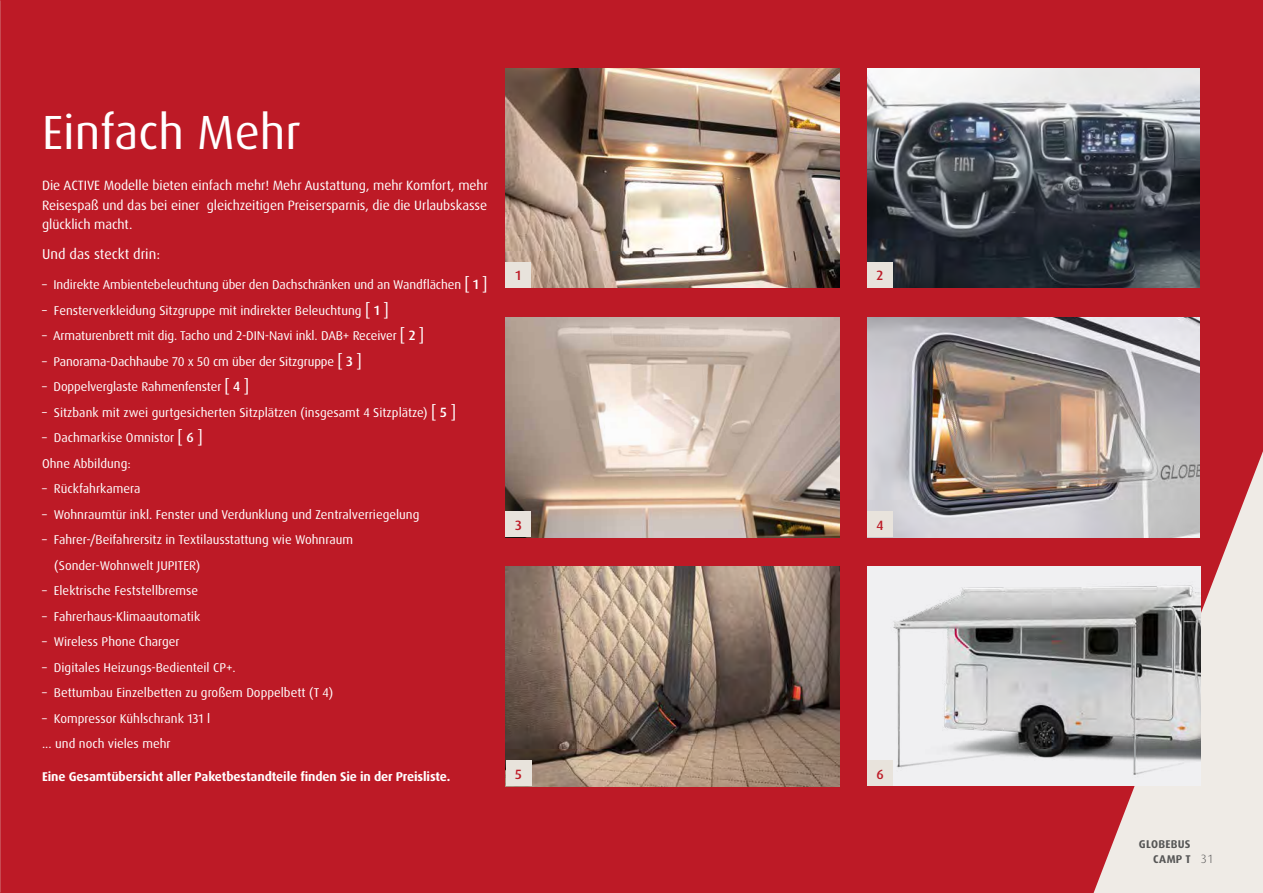
<style>
.page{position:relative;width:1263px;height:893px;background:#bd1a26}
.page>*{position:absolute;margin:0;border:0;box-sizing:border-box;transform-origin:0 0}
.t1{font:48px "Dax Pro";color:#fff}
.t2{font:14.25px "Dax Pro";color:#fff}
.t3{font:13.5px/19.5px "Dax Pro";letter-spacing:-.005em;color:#fff;text-align:justify}
.t4{font:500 13.5px "Dax Pro";color:#bd1a26}
.t5{font:12.75px/25.5px "Dax Pro";color:#fff}
.t6{font:700 12.75px "Dax Pro";letter-spacing:-.01em;color:#fff}
.t7{font:300 12px "Dax OT";color:#565656}
.t8{font:700 11.25px/14.4px "Dax Pro";letter-spacing:.025em;color:#565656;text-align:right}
.s1{font-size:16.5px}
.s2{font-weight:500;font-size:13.5px}
</style>
<div class="page">
<svg style="left:1093px;top:451px;width:170px;height:442px;fill:#efebe6"></svg>
<img style="left:867px;top:317px;width:332px;height:220px">
<img style="left:867px;top:68px;width:332px;height:220px">
<img style="left:506px;top:317px;width:333px;height:220px">
<img style="left:506px;top:566px;width:333px;height:220px">
<img style="left:506px;top:68px;width:333px;height:220px">
<div style="left:867px;top:262px;width:25px;height:26px;background:#e8e3dc"></div>
<div style="left:506px;top:512px;width:25px;height:25px;background:#e8e3dc"></div>
<div style="left:506px;top:761px;width:25px;height:25px;background:#e8e3dc"></div>
<div style="left:506px;top:262px;width:25px;height:26px;background:#e8e3dc"></div>
<div style="left:867px;top:512px;width:26px;height:25px;background:#e8e3dc"></div>
<img style="left:867px;top:566px;width:333px;height:220px">
<div style="left:867px;top:761px;width:26px;height:25px;background:#e8e3dc"></div>
<h1 class="t1" style="left:42px;top:102px;width:260px">Einfach Mehr</h1>
<p class="t3" style="left:42px;top:176px;width:447px">Die ACTIVE Modelle bieten einfach mehr! Mehr Austattung, mehr Komfort, mehr Reisespaß und das bei einer gleichzeitigen Preisersparnis, die die Urlaubskasse glücklich macht.</p>
<p class="t2" style="left:42px;top:245px;width:119px">Und das steckt drin:</p>
<p class="t5" style="left:42px;top:272px;width:447px">– Indirekte Ambientebeleuchtung über den Dachschränken und an Wandflächen <span class="s1">[</span> <span class="s2">1</span> <span class="s1">]</span></p>
<p class="t5" style="left:42px;top:298px;width:348px">– Fensterverkleidung Sitzgruppe mit indirekter Beleuchtung <span class="s1">[</span> <span class="s2">1</span> <span class="s1">]</span></p>
<p class="t5" style="left:42px;top:323px;width:384px">– Armaturenbrett mit dig. Tacho und 2-DIN-Navi inkl. DAB+ Receiver <span class="s1">[</span> <span class="s2">2</span> <span class="s1">]</span></p>
<p class="t5" style="left:42px;top:349px;width:321px">– Panorama-Dachhaube 70 x 50 cm über der Sitzgruppe <span class="s1">[</span> <span class="s2">3</span> <span class="s1">]</span></p>
<p class="t5" style="left:42px;top:374px;width:208px">– Doppelverglaste Rahmenfenster <span class="s1">[</span> <span class="s2">4</span> <span class="s1">]</span></p>
<p class="t5" style="left:42px;top:400px;width:415px">– Sitzbank mit zwei gurtgesicherten Sitzplätzen (insgesamt 4 Sitzplätze) <span class="s1">[</span> <span class="s2">5</span> <span class="s1">]</span></p>
<p class="t5" style="left:42px;top:425px;width:162px">– Dachmarkise Omnistor <span class="s1">[</span> <span class="s2">6</span> <span class="s1">]<br></span>Ohne Abbildung:</p>
<p class="t5" style="left:42px;top:476px;width:100px">– Rückfahrkamera</p>
<p class="t5" style="left:42px;top:502px;width:379px">– Wohnraumtür inkl. Fenster und Verdunklung und Zentralverriegelung</p>
<p class="t5" style="left:54px;top:527px;width:300px;text-indent:-12px">– Fahrer-/Beifahrersitz in Textilausstattung wie Wohnraum (Sonder-Wohnwelt JUPITER)</p>
<p class="t5" style="left:42px;top:578px;width:158px">– Elektrische Feststellbremse</p>
<p class="t5" style="left:42px;top:604px;width:160px">– Fahrerhaus-Klimaautomatik</p>
<p class="t5" style="left:42px;top:629px;width:139px">– Wireless Phone Charger</p>
<p class="t5" style="left:42px;top:655px;width:195px">– Digitales Heizungs-Bedienteil CP+.</p>
<p class="t5" style="left:42px;top:680px;width:292px">– Bettumbau Einzelbetten zu großem Doppelbett (T 4)</p>
<p class="t5" style="left:42px;top:706px;width:170px">– Kompressor Kühlschrank 131 l ... und noch vieles mehr</p>
<p class="t6" style="left:42px;top:769px;width:410px">Eine Gesamtübersicht aller Paketbestandteile finden Sie in der Preisliste.</p>
<p class="t4" style="left:516px;top:267px;width:7px">1</p>
<p class="t4" style="left:515px;top:516px;width:8px">3</p>
<p class="t4" style="left:515px;top:765px;width:8px">5</p>
<p class="t4" style="left:876px;top:267px;width:8px">2</p>
<p class="t4" style="left:876px;top:516px;width:9px">4</p>
<p class="t4" style="left:876px;top:765px;width:9px">6</p>
<p class="t8" style="left:1139px;top:837px;width:53px">GLOBEBUS<br>CAMP T</p>
<p class="t7" style="left:1201px;top:851px;width:13px">31</p>
</div>
